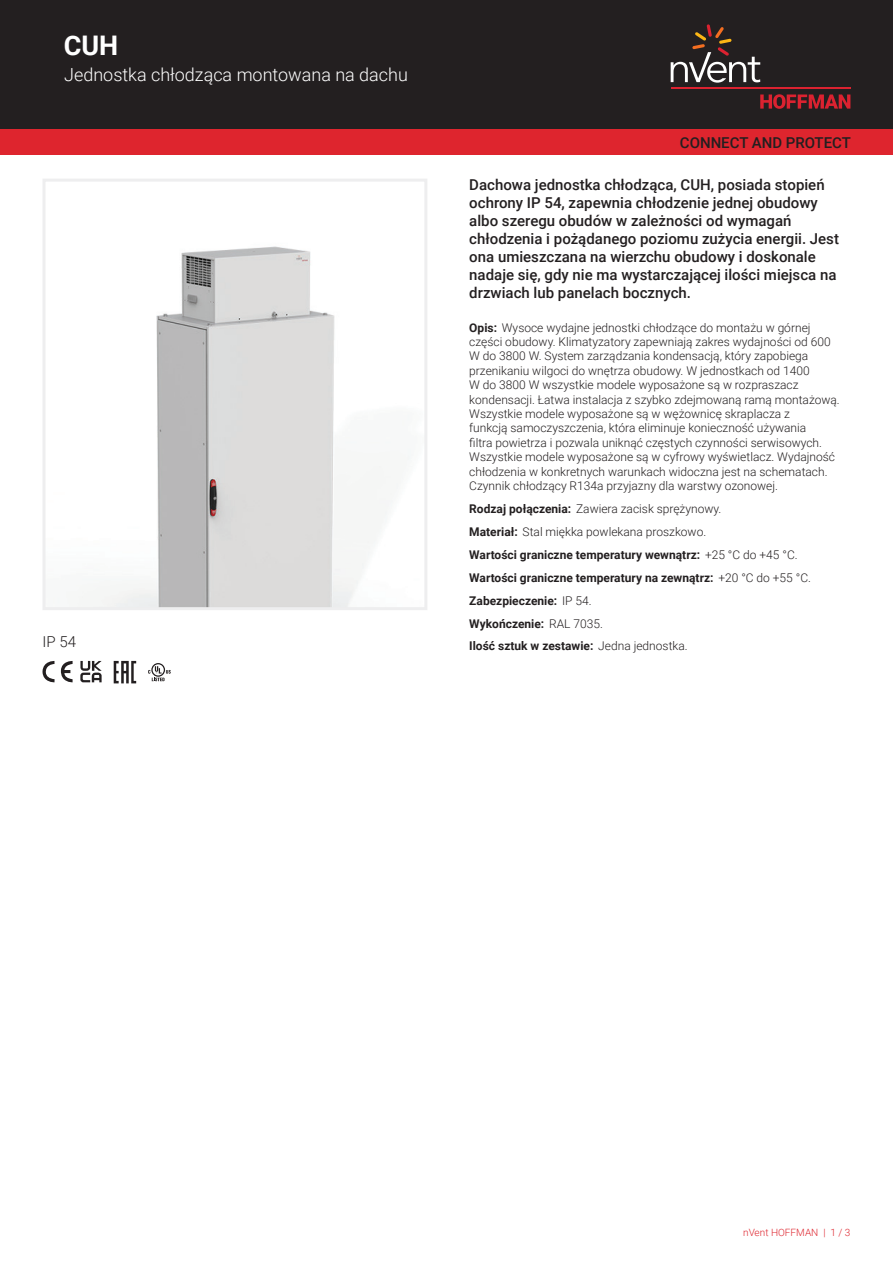
<style>
.page{position:relative;width:893px;height:1263px;background:#fff}
.page>*{position:absolute;margin:0;border:0;box-sizing:border-box;transform-origin:0 0}
.t1{font:700 27px "Roboto";color:#fff}
.t2{font:300 18px "Roboto";color:#fff}
.t3{font:500 15px/18px "Roboto";color:#231f20}
.t4{font:300 15px "Roboto";color:#231f20}
.t5{font:300 12px/14.4px "Roboto";color:#231f20}
.t6{font:700 12px/23px "Roboto";color:#231f20}
.t7{font:300 10.05px "Roboto";color:#de252e}
.s1{font-weight:700}
.s2{font-weight:300}
</style>
<div class="page">
<div style="left:0;top:0;width:893px;height:129px;background:#231f20"></div>
<svg style="left:760px;top:94px;width:90px;height:15px"></svg>
<hr style="left:671px;top:88px;width:179px;height:1px;background:#db2230">
<svg style="left:671px;top:24px;width:89px;height:59px"></svg>
<div style="left:0;top:129px;width:893px;height:26px;background:#de252e"></div>
<img style="left:82px;top:246px;width:328px;height:360px">
<div style="left:43px;top:179px;width:384px;height:431px;border:3px solid #eeeeef"></div>
<svg style="left:43px;top:661px;width:30px;height:21px"></svg>
<svg style="left:80px;top:661px;width:22px;height:21px"></svg>
<svg style="left:114px;top:661px;width:22px;height:22px"></svg>
<svg style="left:148px;top:663px;width:23px;height:18px"></svg>
<h1 class="t1" style="left:64px;top:26px;width:56px">CUH</h1>
<h2 class="t2" style="left:64px;top:62px;width:345px">Jednostka chłodząca montowana na dachu</h2>
<p class="t4" style="left:43px;top:631px;width:35px">IP 54</p>
<p class="t3" style="left:680px;top:133px;width:173px">CONNECT AND PROTECT</p>
<p class="t3" style="left:469px;top:175px;width:371px">Dachowa jednostka chłodząca, CUH, posiada stopień ochrony IP 54, zapewnia chłodzenie jednej obudowy albo szeregu obudów w zależności od wymagań chłodzenia i pożądanego poziomu zużycia energii. Jest ona umieszczana na wierzchu obudowy i doskonale nadaje się, gdy nie ma wystarczającej ilości miejsca na drzwiach lub panelach bocznych.</p>
<p class="t5" style="left:469px;top:320px;width:372px"><span class="s1">Opis:</span> Wysoce wydajne jednostki chłodzące do montażu w górnej części obudowy. Klimatyzatory zapewniają zakres wydajności od 600<br>W do 3800 W. System zarządzania kondensacją, który zapobiega przenikaniu wilgoci do wnętrza obudowy. W jednostkach od 1400<br>W do 3800 W wszystkie modele wyposażone są w rozpraszacz kondensacji. Łatwa instalacja z szybko zdejmowaną ramą montażową.<br>Wszystkie modele wyposażone są w wężownicę skraplacza z<br>funkcją samoczyszczenia, która eliminuje konieczność używania<br>filtra powietrza i pozwala uniknąć częstych czynności serwisowych.<br>Wszystkie modele wyposażone są w cyfrowy wyświetlacz. Wydajność chłodzenia w konkretnych warunkach widoczna jest na schematach.<br>Czynnik chłodzący R134a przyjazny dla warstwy ozonowej.</p>
<p class="t6" style="left:469px;top:497px;width:343px">Rodzaj połączenia: <span class="s2">Zawiera zacisk sprężynowy.<br></span>Materiał: <span class="s2">Stal miękka powlekana proszkowo.<br></span>Wartości graniczne temperatury wewnątrz: <span class="s2">+25 °C do +45 °C.<br></span>Wartości graniczne temperatury na zewnątrz: <span class="s2">+20 °C do +55 °C.<br></span>Zabezpieczenie: <span class="s2">IP 54.<br></span>Wykończenie: <span class="s2">RAL 7035.<br></span>Ilość sztuk w zestawie: <span class="s2">Jedna jednostka.</span></p>
<p class="t7" style="left:743px;top:1226px;width:109px">nVent HOFFMAN | 1 / 3</p>
</div>
